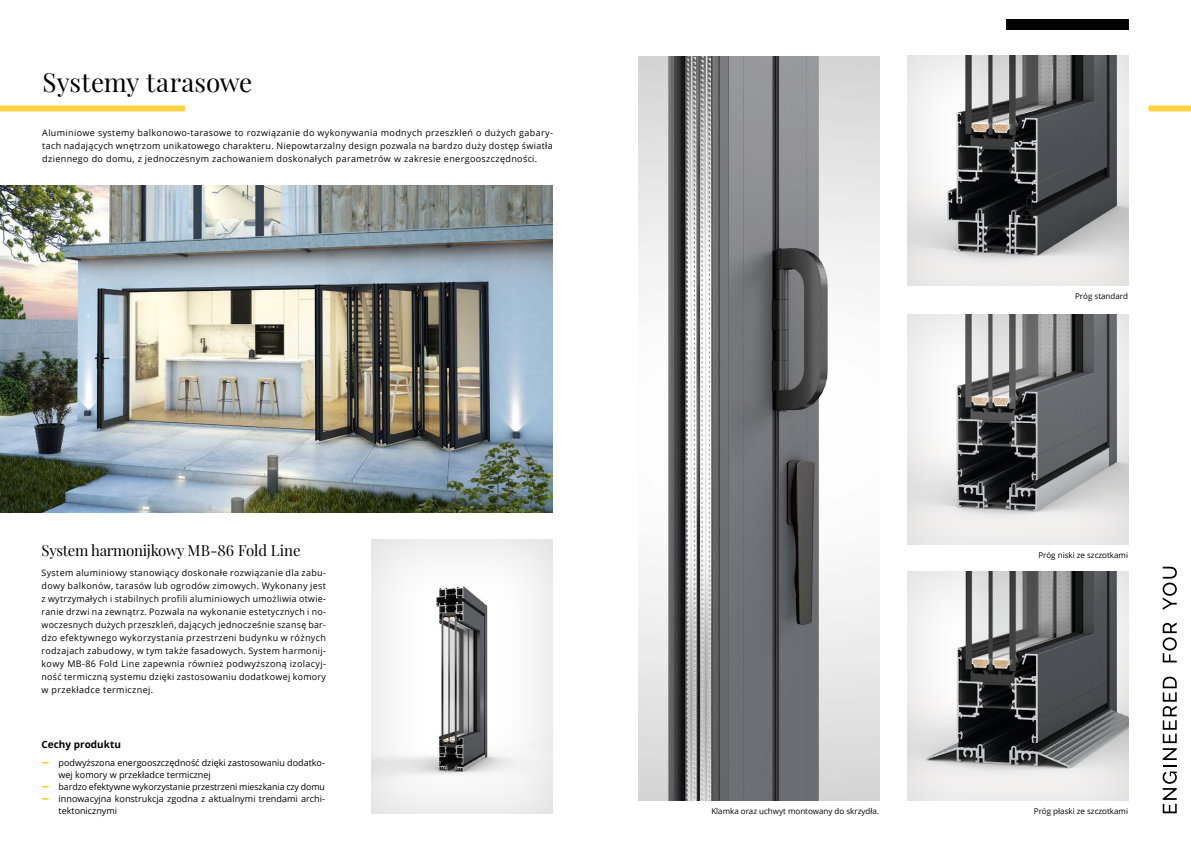
<style>
.page{position:relative;width:1191px;height:842px;background:#fff}
.page>*{position:absolute;margin:0;border:0;box-sizing:border-box;transform-origin:0 0}
.t1{font:26px "Playfair Display";letter-spacing:.005em;color:#000}
.t2{font:26px "Open Sans";color:#ffd244}
.t3{font:15px "Playfair Display";letter-spacing:-.02em;color:#000}
.t4{font:700 10px "Open Sans";color:#000}
.t5{font:9px/13px "Open Sans";color:#000;text-align:justify}
.t6{font:8px "Open Sans";color:#000}
</style>
<div class="page">
<div style="left:370px;top:537px;width:183px;height:276px;background:#000;opacity:.15"></div>
<img style="left:638px;top:57px;width:241px;height:744px">
<img style="left:0;top:186px;width:553px;height:326px">
<div style="left:906px;top:570px;width:222px;height:231px;background:#000;opacity:.15"></div>
<div style="left:906px;top:314px;width:222px;height:231px;background:#000;opacity:.15"></div>
<div style="left:906px;top:55px;width:222px;height:231px;background:#000;opacity:.15"></div>
<svg style="left:1162px;top:677px;width:14px;height:136px"></svg>
<svg style="left:1162px;top:622px;width:14px;height:40px"></svg>
<svg style="left:1162px;top:567px;width:14px;height:43px"></svg>
<div style="left:0;top:105px;width:185px;height:6px;background:#ffd244"></div>
<div style="left:1148px;top:105px;width:43px;height:6px;background:#ffd244"></div>
<div style="left:1006px;top:19px;width:122px;height:10px;background:#000"></div>
<h1 class="t1" style="left:43px;top:62px;width:211px">Systemy tarasowe</h1>
<p class="t5" style="left:42px;top:126px;width:512px">Aluminiowe systemy balkonowo-tarasowe to rozwiązanie do wykonywania modnych przeszkleń o dużych gabary&shy;tach nadających wnętrzom unikatowego charakteru. Niepowtarzalny design pozwala na bardzo duży dostęp światła dziennego do domu, z jednoczesnym zachowaniem doskonałych parametrów w zakresie energooszczędności.</p>
<h2 class="t3" style="left:42px;top:538px;width:261px">System harmonijkowy MB-86 Fold Line</h2>
<p class="t5" style="left:42px;top:565px;width:286px">System aluminiowy stanowiący doskonałe rozwiązanie dla zabu&shy;dowy balkonów, tarasów lub ogrodów zimowych. Wykonany jest z wytrzymałych i stabilnych profili aluminiowych umożliwia otwie&shy;ranie drzwi na zewnątrz. Pozwala na wykonanie estetycznych i no&shy;woczesnych dużych przeszkleń, dających jednocześnie szansę bar&shy;dzo efektywnego wykorzystania przestrzeni budynku w różnych rodzajach zabudowy, w tym także fasadowych. System harmonij&shy;kowy MB-86 Fold Line zapewnia również podwyższoną izolacyj&shy;ność termiczną systemu dzięki zastosowaniu dodatkowej komory w przekładce termicznej.</p>
<p class="t4" style="left:42px;top:737px;width:81px">Cechy produktu</p>
<h1 class="t2" style="left:42px;top:742px;width:10px">-</h1>
<p class="t5" style="left:59px;top:756px;width:268px;line-height:12px">podwyższona energooszczędność dzięki zastosowaniu dodatko&shy;wej komory w przekładce termicznej</p>
<h1 class="t2" style="left:42px;top:766px;width:10px">-</h1>
<p class="t5" style="left:59px;top:779px;width:268px">bardzo efektywne wykorzystanie przestrzeni mieszkania czy domu</p>
<h1 class="t2" style="left:42px;top:778px;width:10px">-</h1>
<p class="t5" style="left:59px;top:792px;width:268px;line-height:12px">innowacyjna konstrukcja zgodna z aktualnymi trendami archi&shy;tektonicznymi</p>
<p class="t6" style="left:1075px;top:291px;width:54px">Próg standard</p>
<p class="t6" style="left:1038px;top:549px;width:91px">Próg niski ze szczotkami</p>
<p class="t6" style="left:711px;top:805px;width:169px">Klamka oraz uchwyt montowany do skrzydła.</p>
<p class="t6" style="left:1034px;top:805px;width:96px">Próg płaski ze szczotkami</p>
</div>
